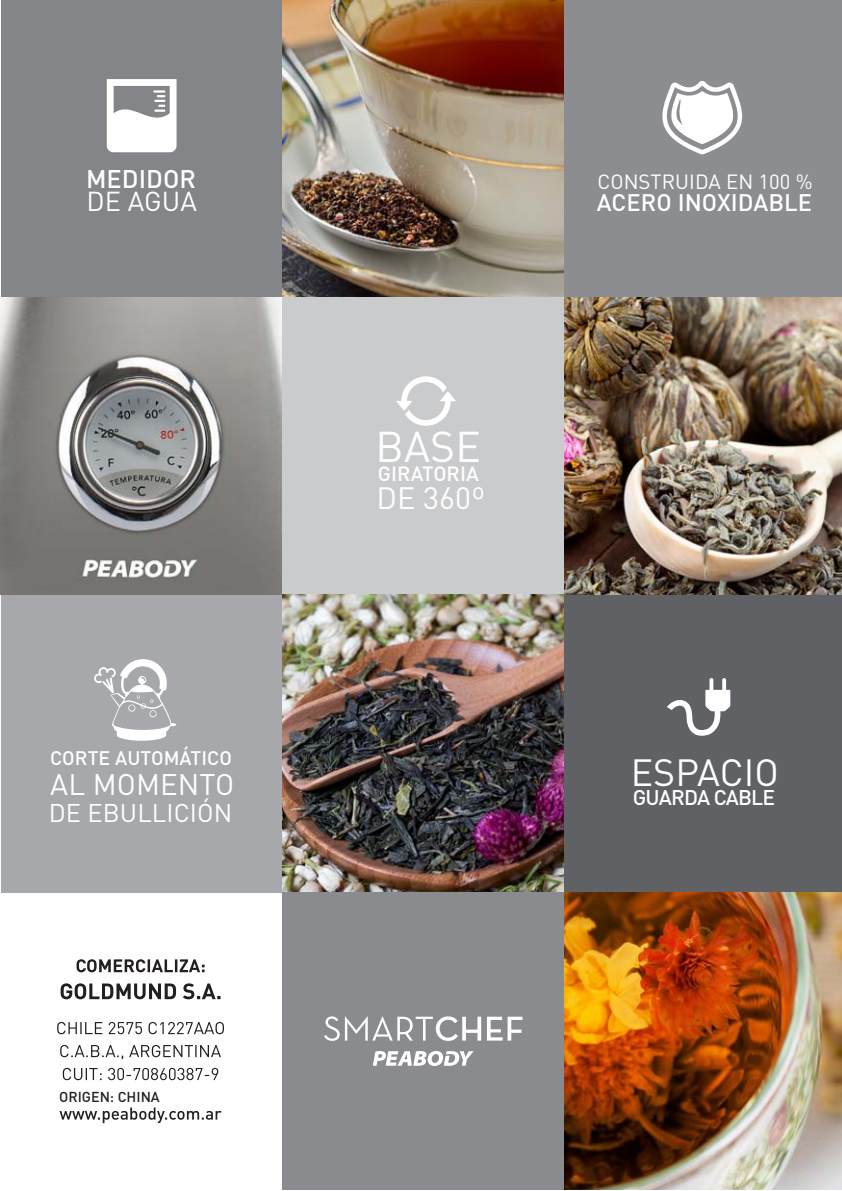
<style>
.page{position:relative;width:842px;height:1191px;background:#fff}
.page>*{position:absolute;margin:0;border:0;box-sizing:border-box;transform-origin:0 0}
.t1{font:42.6px "DIN Pro";color:#fff}
.t2{font:37.4px "DIN Pro";letter-spacing:.005em;color:#fff}
.t3{font:30.6px "DIN Pro";letter-spacing:.005em;color:#fff}
.t4{font:29.4px "DIN Pro";letter-spacing:.005em;color:#fff}
.t5{font:27px "DIN Pro";letter-spacing:.005em;color:#fff}
.t6{font:25.4px "DIN Pro";letter-spacing:.005em;color:#fff}
.t7{font:500 25.2px "DIN Pro";letter-spacing:.005em;color:#fff}
.t8{font:500 23.8px "DIN Pro";letter-spacing:.005em;color:#fff}
.t9{font:500 21px "DIN Pro";letter-spacing:-.04em;color:#fff}
.t10{font:20.4px "DIN Pro";letter-spacing:.005em;color:#fff}
.t11{font:500 20.4px "DIN Pro";letter-spacing:.005em;color:#fff}
.t12{font:500 19.4px "DIN Pro";letter-spacing:.005em;color:#fff}
.t13{font:500 14.2px "DIN Pro";color:#231f20}
</style>
<div class="page">
<div style="left:1px;top:0;width:281px;height:297px;background:#838588"></div>
<img style="left:282px;top:0;width:282px;height:297px">
<div style="left:564px;top:0;width:278px;height:297px;background:#8b8d90"></div>
<img style="left:1px;top:298px;width:281px;height:296px">
<img style="left:1px;top:297px;width:281px;height:1px">
<div style="left:282px;top:297px;width:282px;height:297px;background:#cacbcd"></div>
<img style="left:564px;top:297px;width:278px;height:297px">
<div style="left:1px;top:594px;width:281px;height:298px;background:#a6a8ab"></div>
<img style="left:282px;top:594px;width:282px;height:298px">
<div style="left:564px;top:594px;width:278px;height:298px;background:#5f6164"></div>
<div style="left:282px;top:892px;width:282px;height:298px;background:#898b8e"></div>
<svg style="left:373px;top:1051px;width:101px;height:15px"></svg>
<svg style="left:324px;top:1016px;width:157px;height:25px"></svg>
<svg style="left:487px;top:1016px;width:35px;height:24px"></svg>
<svg style="left:662px;top:81px;width:81px;height:73px"></svg>
<svg style="left:396px;top:376px;width:60px;height:50px"></svg>
<img style="left:564px;top:892px;width:278px;height:297px">
<svg style="left:667px;top:678px;width:63px;height:57px"></svg>
<svg style="left:106px;top:79px;width:71px;height:74px"></svg>
<svg style="left:94px;top:659px;width:83px;height:82px"></svg>
<svg style="left:77px;top:959px;width:128px;height:13px"></svg>
<svg style="left:61px;top:983px;width:160px;height:16px"></svg>
<svg style="left:57px;top:1022px;width:167px;height:12px"></svg>
<svg style="left:60px;top:1045px;width:161px;height:14px"></svg>
<svg style="left:63px;top:1067px;width:155px;height:13px"></svg>
<svg style="left:60px;top:1107px;width:162px;height:16px"></svg>
<p class="t7" style="left:86px;top:161px;width:112px">MEDIDOR</p>
<p class="t5" style="left:86px;top:183px;width:112px">DE AGUA</p>
<p class="t12" style="left:50px;top:744px;width:183px">CORTE AUTOMÁTICO</p>
<p class="t6" style="left:49px;top:795px;width:185px">DE EBULLICIÓN</p>
<p class="t4" style="left:50px;top:764px;width:185px">AL MOMENTO</p>
<p class="t13" style="left:59px;top:1086px;width:102px">ORIGEN: CHINA</p>
<p class="t1" style="left:376px;top:417px;width:107px">BASE</p>
<p class="t11" style="left:378px;top:459px;width:102px">GIRATORIA</p>
<p class="t3" style="left:376px;top:477px;width:110px">DE 360º</p>
<p class="t10" style="left:597px;top:167px;width:217px">CONSTRUIDA EN 100 %</p>
<p class="t8" style="left:597px;top:186px;width:217px">ACERO INOXIDABLE</p>
<p class="t2" style="left:631px;top:747px;width:150px">ESPACIO</p>
<p class="t9" style="left:633px;top:782px;width:144px">GUARDA CABLE</p>
</div>
